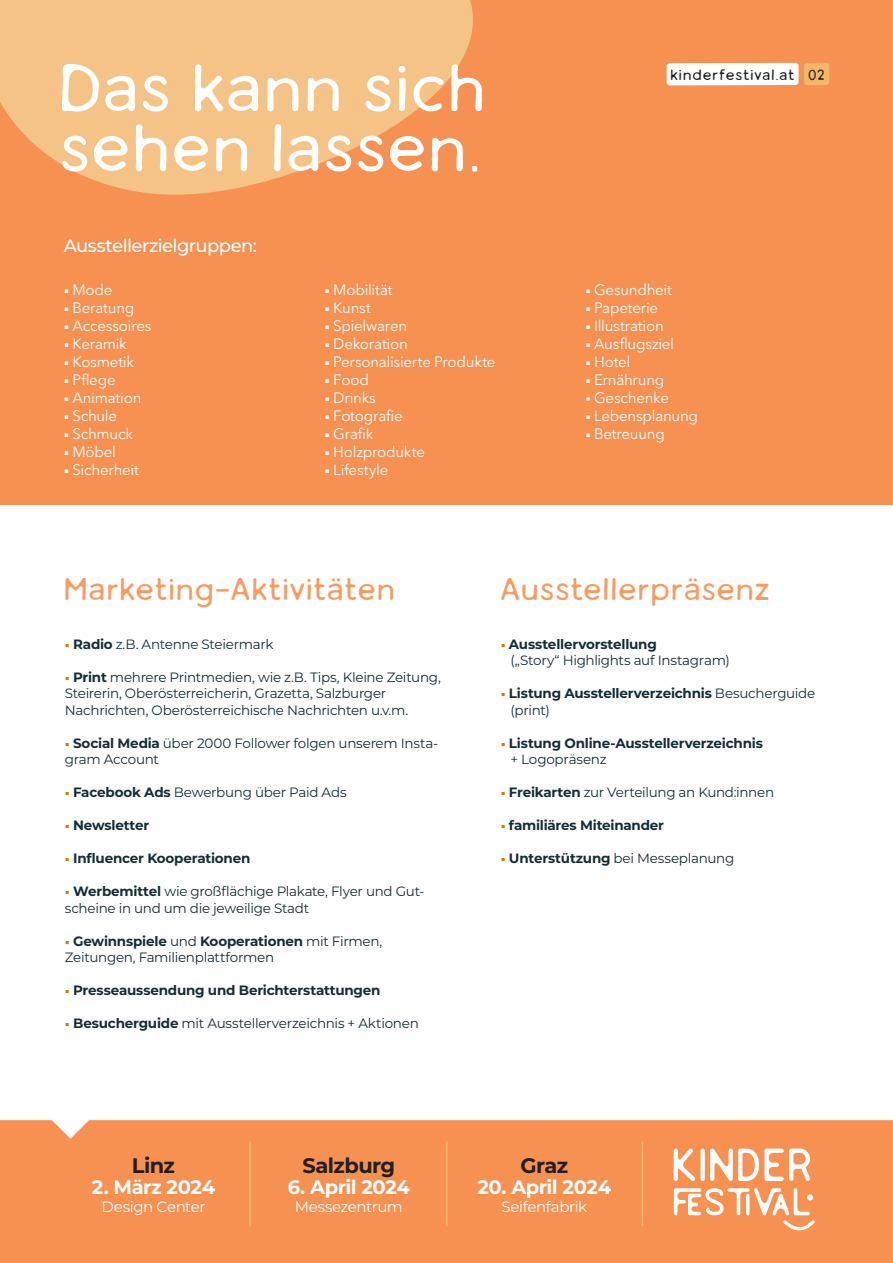
<style>
.page{position:relative;width:893px;height:1263px;background:#fff}
.page>*{position:absolute;margin:0;border:0;box-sizing:border-box;transform-origin:0 0}
.t1{font:67.5px "Gourmet Le French";letter-spacing:-.02em;color:#fff}
.t2{font:31.5px "Gourmet Le French";letter-spacing:-.025em;color:#f89b61}
.t3{font:700 21px "Montserrat";letter-spacing:-.03em;color:#231f20}
.t4{font:700 19.5px "Montserrat";letter-spacing:-.025em;color:#fff}
.t5{font:100 18px "Montserrat";letter-spacing:-.03em;color:#fff}
.Absatzformat_1{font:15px "Avenir Next LT Pro";letter-spacing:-.015em;color:#fff}
.t6{font:15px "Montserrat";letter-spacing:-.025em;color:#fff}
.t7{font:15px "Gourmet Le French";letter-spacing:.01em;color:#231f20}
.t8{font:13.5px/16.5px "Montserrat";letter-spacing:-.02em;color:#142e38}
.t9{font:700 13.5px "Montserrat";letter-spacing:-.015em;color:#142e38}
.s1{font-family:"Acumin Pro"}
.s2{font-family:"Acumin Pro";color:#d97904}
.s3{font-weight:700}
.s4{font-family:"Acumin Pro";font-weight:400;color:#d97904}
.s5{font-weight:400}
</style>
<div class="page">
<div style="left:0;top:0;width:893px;height:505px;background:#f69152"></div>
<div style="left:804px;top:63px;width:25px;height:22px;background:#f4b669;border-radius:3px"></div>
<div style="left:667px;top:63px;width:132px;height:22px;background:#fff;border-radius:3px"></div>
<div style="left:0;top:1120px;width:893px;height:143px;background:#f69152"></div>
<hr style="left:249px;top:1141px;width:2px;height:85px;background:#f4b669">
<hr style="left:446px;top:1141px;width:2px;height:85px;background:#f4b669">
<hr style="left:642px;top:1141px;width:1px;height:85px;background:#f4b669">
<svg style="left:674px;top:1148px;width:21px;height:33px"></svg>
<div style="left:700px;top:1148px;width:5px;height:33px;background:#fff;border-radius:2px"></div>
<svg style="left:710px;top:1148px;width:100px;height:33px"></svg>
<svg style="left:674px;top:1188px;width:141px;height:42px"></svg>
<svg style="left:0;top:0;width:473px;height:195px;fill:#f5c385"></svg>
<p class="t1" style="left:58px;top:49px;width:431px">Das kann sich</p>
<p class="t1" style="left:58px;top:109px;width:427px">sehen lassen.</p>
<p class="t5" style="left:64px;top:234px;width:195px">Ausstellerzielgruppen:</p>
<p class="Absatzformat_1" style="left:64px;top:281px;width:50px"><span class="s1">■</span> Mode</p>
<p class="Absatzformat_1" style="left:64px;top:299px;width:72px"><span class="s1">■</span> Beratung</p>
<p class="Absatzformat_1" style="left:64px;top:317px;width:89px"><span class="s1">■</span> Accessoires</p>
<p class="Absatzformat_1" style="left:64px;top:335px;width:65px"><span class="s1">■</span> Keramik</p>
<p class="Absatzformat_1" style="left:64px;top:353px;width:72px"><span class="s1">■</span> Kosmetik</p>
<p class="Absatzformat_1" style="left:64px;top:371px;width:53px"><span class="s1">■</span> Pflege</p>
<p class="Absatzformat_1" style="left:64px;top:389px;width:79px"><span class="s1">■</span> Animation</p>
<p class="Absatzformat_1" style="left:64px;top:407px;width:55px"><span class="s1">■</span> Schule</p>
<p class="Absatzformat_1" style="left:64px;top:425px;width:71px"><span class="s1">■</span> Schmuck</p>
<p class="Absatzformat_1" style="left:64px;top:443px;width:54px"><span class="s1">■</span> Möbel</p>
<p class="Absatzformat_1" style="left:64px;top:461px;width:77px"><span class="s1">■</span> Sicherheit</p>
<p class="Absatzformat_1" style="left:325px;top:281px;width:70px"><span class="s1">■</span> Mobilität</p>
<p class="Absatzformat_1" style="left:325px;top:299px;width:48px"><span class="s1">■</span> Kunst</p>
<p class="Absatzformat_1" style="left:325px;top:317px;width:84px"><span class="s1">■</span> Spielwaren</p>
<p class="Absatzformat_1" style="left:325px;top:335px;width:85px"><span class="s1">■</span> Dekoration</p>
<p class="Absatzformat_1" style="left:325px;top:353px;width:172px"><span class="s1">■</span> Personalisierte Produkte</p>
<p class="Absatzformat_1" style="left:325px;top:371px;width:46px"><span class="s1">■</span> Food</p>
<p class="Absatzformat_1" style="left:325px;top:389px;width:53px"><span class="s1">■</span> Drinks</p>
<p class="Absatzformat_1" style="left:325px;top:407px;width:80px"><span class="s1">■</span> Fotografie</p>
<p class="Absatzformat_1" style="left:325px;top:425px;width:50px"><span class="s1">■</span> Grafik</p>
<p class="Absatzformat_1" style="left:325px;top:443px;width:102px"><span class="s1">■</span> Holzprodukte</p>
<p class="Absatzformat_1" style="left:325px;top:461px;width:65px"><span class="s1">■</span> Lifestyle</p>
<p class="t7" style="left:670px;top:66px;width:126px">kinderfestival.at</p>
<p class="t7" style="left:808px;top:66px;width:19px">02</p>
<p class="Absatzformat_1" style="left:585px;top:281px;width:88px"><span class="s1">■</span> Gesundheit</p>
<p class="Absatzformat_1" style="left:585px;top:299px;width:74px"><span class="s1">■</span> Papeterie</p>
<p class="Absatzformat_1" style="left:585px;top:317px;width:80px"><span class="s1">■</span> Illustration</p>
<p class="Absatzformat_1" style="left:585px;top:335px;width:90px"><span class="s1">■</span> Ausflugsziel</p>
<p class="Absatzformat_1" style="left:585px;top:353px;width:46px"><span class="s1">■</span> Hotel</p>
<p class="Absatzformat_1" style="left:585px;top:371px;width:81px"><span class="s1">■</span> Ernährung</p>
<p class="Absatzformat_1" style="left:585px;top:389px;width:85px"><span class="s1">■</span> Geschenke</p>
<p class="Absatzformat_1" style="left:585px;top:407px;width:114px"><span class="s1">■</span> Lebensplanung</p>
<p class="Absatzformat_1" style="left:585px;top:425px;width:81px"><span class="s1">■</span> Betreuung</p>
<p class="t2" style="left:63px;top:571px;width:333px">Marketing-Aktivitäten</p>
<p class="t8" style="left:65px;top:635px;width:210px"><span class="s2">■</span> <span class="s3">Radio</span> z.B. Antenne Steiermark</p>
<p class="t8" style="left:65px;top:668px;width:378px"><span class="s2">■</span> <span class="s3">Print</span> mehrere Printmedien, wie z.B. Tips, Kleine Zeitung,<br>Steirerin, Oberösterreicherin, Grazetta, Salzburger</p>
<p class="t8" style="left:65px;top:701px;width:345px">Nachrichten, Oberösterreichische Nachrichten u.v.m.</p>
<p class="t8" style="left:65px;top:734px;width:375px"><span class="s2">■</span> <span class="s3">Social Media</span> über 2000 Follower folgen unserem Insta&shy;gram Account</p>
<p class="t8" style="left:65px;top:784px;width:283px"><span class="s2">■</span> <span class="s3">Facebook Ads</span> Bewerbung über Paid Ads</p>
<p class="t9" style="left:65px;top:816px;width:86px"><span class="s4">■</span> Newsletter</p>
<p class="t9" style="left:65px;top:849px;width:187px"><span class="s4">■</span> Influencer Kooperationen</p>
<p class="t8" style="left:65px;top:883px;width:361px"><span class="s2">■</span> <span class="s3">Werbemittel</span> wie großflächige Plakate, Flyer und Gut&shy;scheine in und um die jeweilige Stadt</p>
<p class="t9" style="left:65px;top:931px;width:319px"><span class="s4">■</span> Gewinnspiele <span class="s5">und</span> Kooperationen <span class="s5">mit Firmen,</span></p>
<p class="t8" style="left:65px;top:949px;width:211px">Zeitungen, Familienplattformen</p>
<p class="t9" style="left:65px;top:981px;width:317px"><span class="s4">■</span> Presseaussendung und Berichterstattungen</p>
<p class="t8" style="left:65px;top:1015px;width:356px"><span class="s2">■</span> <span class="s3">Besucherguide</span> mit Ausstellerverzeichnis + Aktionen</p>
<p class="t2" style="left:499px;top:571px;width:273px">Ausstellerpräsenz</p>
<p class="t9" style="left:501px;top:634px;width:158px"><span class="s4">■</span> Ausstellervorstellung</p>
<p class="t8" style="left:510px;top:652px;width:221px">(„Story“ Highlights auf Instagram)</p>
<p class="t9" style="left:501px;top:684px;width:316px"><span class="s4">■</span> Listung Ausstellerverzeichnis <span class="s5">Besucherguide</span></p>
<p class="t8" style="left:510px;top:701px;width:41px">(print)</p>
<p class="t9" style="left:501px;top:733px;width:264px"><span class="s4">■</span> Listung Online-Ausstellerverzeichnis</p>
<p class="t8" style="left:510px;top:751px;width:98px">+ Logopräsenz</p>
<p class="t8" style="left:501px;top:784px;width:275px"><span class="s2">■</span> <span class="s3">Freikarten</span> zur Verteilung an Kund:innen</p>
<p class="t9" style="left:501px;top:816px;width:165px"><span class="s4">■</span> familiäres Miteinander</p>
<p class="t8" style="left:501px;top:850px;width:235px"><span class="s2">■</span> <span class="s3">Unterstützung</span> bei Messeplanung</p>
<p class="t3" style="left:132px;top:1150px;width:45px">Linz</p>
<p class="t4" style="left:92px;top:1173px;width:125px">2. März 2024</p>
<p class="t6" style="left:102px;top:1196px;width:105px">Design Center</p>
<p class="t3" style="left:302px;top:1150px;width:94px">Salzburg</p>
<p class="t4" style="left:288px;top:1173px;width:124px">6. April 2024</p>
<p class="t6" style="left:295px;top:1196px;width:109px">Messezentrum</p>
<p class="t3" style="left:520px;top:1150px;width:49px">Graz</p>
<p class="t4" style="left:477px;top:1173px;width:135px">20. April 2024</p>
<p class="t6" style="left:501px;top:1196px;width:87px">Seifenfabrik</p>
</div>
